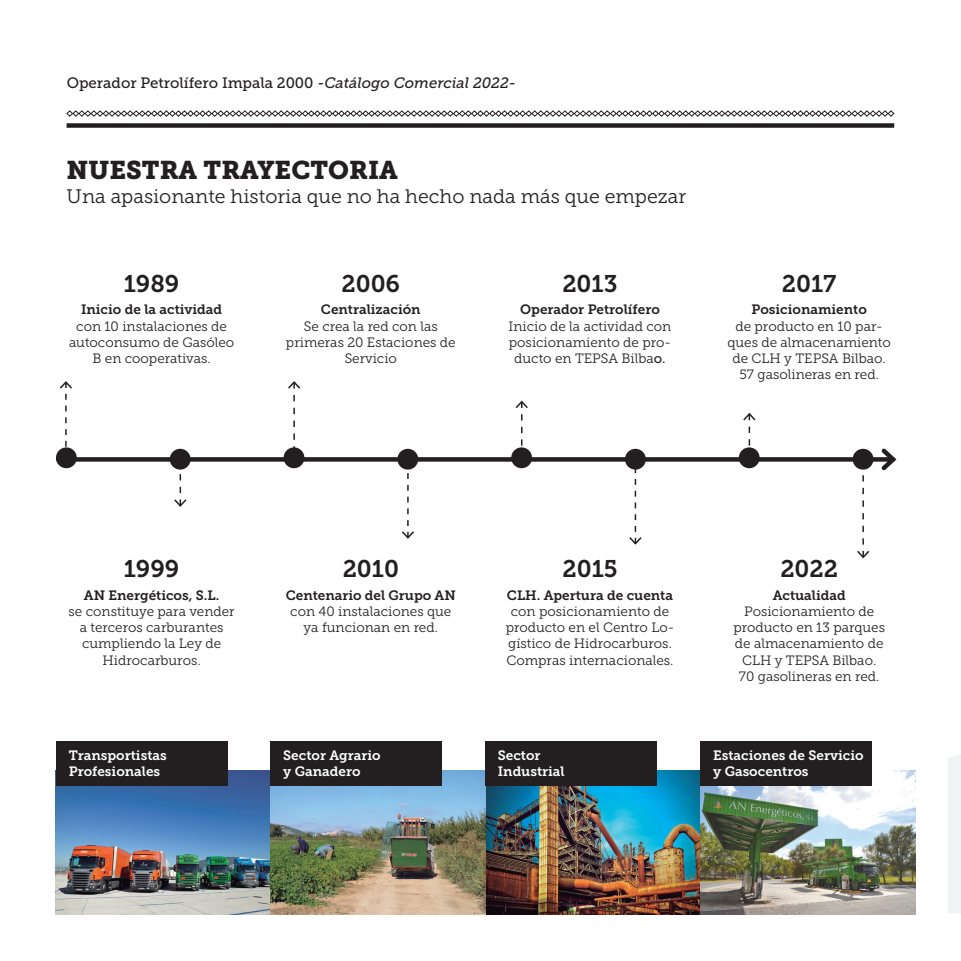
<style>
.page{position:relative;width:961px;height:961px;background:#fff}
.page>*{position:absolute;margin:0;border:0;box-sizing:border-box;transform-origin:0 0}
.t1{font:25.5px "Museo Slab 900";color:#231f20}
.t2{font:24px "Museo Slab 700";color:#231f20}
.t3{font:19.5px "Museo Slab 300";color:#231f20}
.t4{font:15px "Museo Slab 500";color:#231f20}
.t5{font:13.5px/16.2px "Museo Slab 300";color:#231f20;text-align:center}
.t6{font:13.5px "Museo Slab 700";color:#231f20}
.t7{font:13.5px/16.2px "Museo Slab 700";color:#fff}
.s1{font-style:italic}
.s2{font-family:"Museo Slab 500"}
</style>
<div class="page">
<div style="left:949px;top:754px;width:12px;height:159px;background:#f2f3f4"></div>
<svg style="left:66px;top:110px;width:829px;height:7px"></svg>
<div style="left:67px;top:123px;width:827px;height:5px;background:#231f20"></div>
<div style="left:58px;top:457px;width:835px;height:5px;background:#231f20"></div>
<svg style="left:877px;top:448px;width:20px;height:23px"></svg>
<div style="left:170px;top:449px;width:21px;height:21px;background:#231f20;border-radius:50%"></div>
<svg style="left:173px;top:466px;width:15px;height:41px"></svg>
<div style="left:397px;top:449px;width:21px;height:21px;background:#231f20;border-radius:50%"></div>
<svg style="left:400px;top:465px;width:16px;height:74px"></svg>
<div style="left:625px;top:449px;width:21px;height:21px;background:#231f20;border-radius:50%"></div>
<svg style="left:628px;top:467px;width:15px;height:78px"></svg>
<div style="left:853px;top:449px;width:20px;height:21px;background:#231f20;border-radius:50%"></div>
<svg style="left:855px;top:466px;width:16px;height:93px"></svg>
<div style="left:56px;top:447px;width:21px;height:21px;background:#231f20;border-radius:50%"></div>
<svg style="left:58px;top:381px;width:16px;height:71px"></svg>
<div style="left:284px;top:447px;width:20px;height:21px;background:#231f20;border-radius:50%"></div>
<svg style="left:286px;top:381px;width:16px;height:70px"></svg>
<div style="left:511px;top:447px;width:21px;height:21px;background:#231f20;border-radius:50%"></div>
<svg style="left:514px;top:400px;width:15px;height:51px"></svg>
<div style="left:739px;top:447px;width:21px;height:21px;background:#231f20;border-radius:50%"></div>
<svg style="left:742px;top:413px;width:15px;height:38px"></svg>
<img style="left:56px;top:770px;width:859px;height:144px">
<div style="left:56px;top:741px;width:171px;height:44px;background:#231f20"></div>
<div style="left:271px;top:741px;width:171px;height:44px;background:#231f20"></div>
<div style="left:485px;top:741px;width:171px;height:44px;background:#231f20"></div>
<div style="left:700px;top:741px;width:172px;height:44px;background:#231f20"></div>
<p class="t4" style="left:67px;top:74px;width:451px">Operador Petrolífero Impala 2000 <span class="s1">-Catálogo Comercial 2022-</span></p>
<h1 class="t1" style="left:67px;top:155px;width:333px">NUESTRA TRAYECTORIA</h1>
<h3 class="t3" style="left:67px;top:185px;width:621px">Una apasionante historia que no ha hecho nada más que empezar</h3>
<h2 class="t2" style="left:124px;top:270px;width:57px">1989</h2>
<p class="t6" style="left:81px;top:302px;width:143px">Inicio de la actividad</p>
<p class="t5" style="left:69px;top:318px;width:167px">con 10 instalaciones de autoconsumo de Gasóleo<br>B en cooperativas.</p>
<h2 class="t2" style="left:341px;top:270px;width:60px">2006</h2>
<p class="t6" style="left:321px;top:302px;width:101px">Centralización</p>
<p class="t5" style="left:286px;top:318px;width:171px">Se crea la red con las primeras 20 Estaciones de<br>Servicio</p>
<h2 class="t2" style="left:562px;top:270px;width:57px">2013</h2>
<p class="t6" style="left:520px;top:302px;width:141px">Operador Petrolífero</p>
<p class="t5" style="left:509px;top:318px;width:164px">Inicio de la actividad con posicionamiento de pro&shy;ducto en TEPSA Bilba<span class="s2">o.</span></p>
<h2 class="t2" style="left:782px;top:270px;width:56px">2017</h2>
<p class="t6" style="left:751px;top:302px;width:117px">Posicionamiento</p>
<p class="t5" style="left:727px;top:318px;width:165px">de producto en 10 par&shy;ques de almacenamiento de CLH y TEPSA Bilbao.<br>57 gasolineras en red.</p>
<h2 class="t2" style="left:124px;top:555px;width:57px">1999</h2>
<p class="t6" style="left:84px;top:587px;width:137px">AN Energéticos, S.L.</p>
<p class="t5" style="left:69px;top:603px;width:168px">se constituye para vender a terceros carburantes cumpliendo la Ley de<br>Hidrocarburos.</p>
<h2 class="t2" style="left:343px;top:555px;width:58px">2010</h2>
<p class="t6" style="left:286px;top:587px;width:172px">Centenario del Grupo AN</p>
<p class="t5" style="left:290px;top:603px;width:163px">con 40 instalaciones que ya funcionan en red.</p>
<h2 class="t2" style="left:562px;top:555px;width:57px">2015</h2>
<p class="t6" style="left:507px;top:587px;width:168px">CLH. Apertura de cuenta</p>
<p class="t5" style="left:506px;top:603px;width:170px">con posicionamiento de producto en el Centro Lo&shy;gístico de Hidrocarburos.<br>Compras internacionales.</p>
<h2 class="t2" style="left:780px;top:555px;width:59px">2022</h2>
<p class="t6" style="left:773px;top:587px;width:74px">Actualidad</p>
<p class="t5" style="left:733px;top:603px;width:153px">Posicionamiento de producto en 13 parques de almacenamiento de<br>CLH y TEPSA Bilbao.<br>70 gasolineras en red.</p>
<p class="t7" style="left:69px;top:748px;width:100px">Transportistas<br>Profesionales</p>
<p class="t7" style="left:283px;top:748px;width:99px">Sector Agrario y Ganadero</p>
<p class="t7" style="left:498px;top:748px;width:68px">Sector<br>Industrial</p>
<p class="t7" style="left:713px;top:748px;width:152px">Estaciones de Servicio y Gasocentros</p>
</div>
